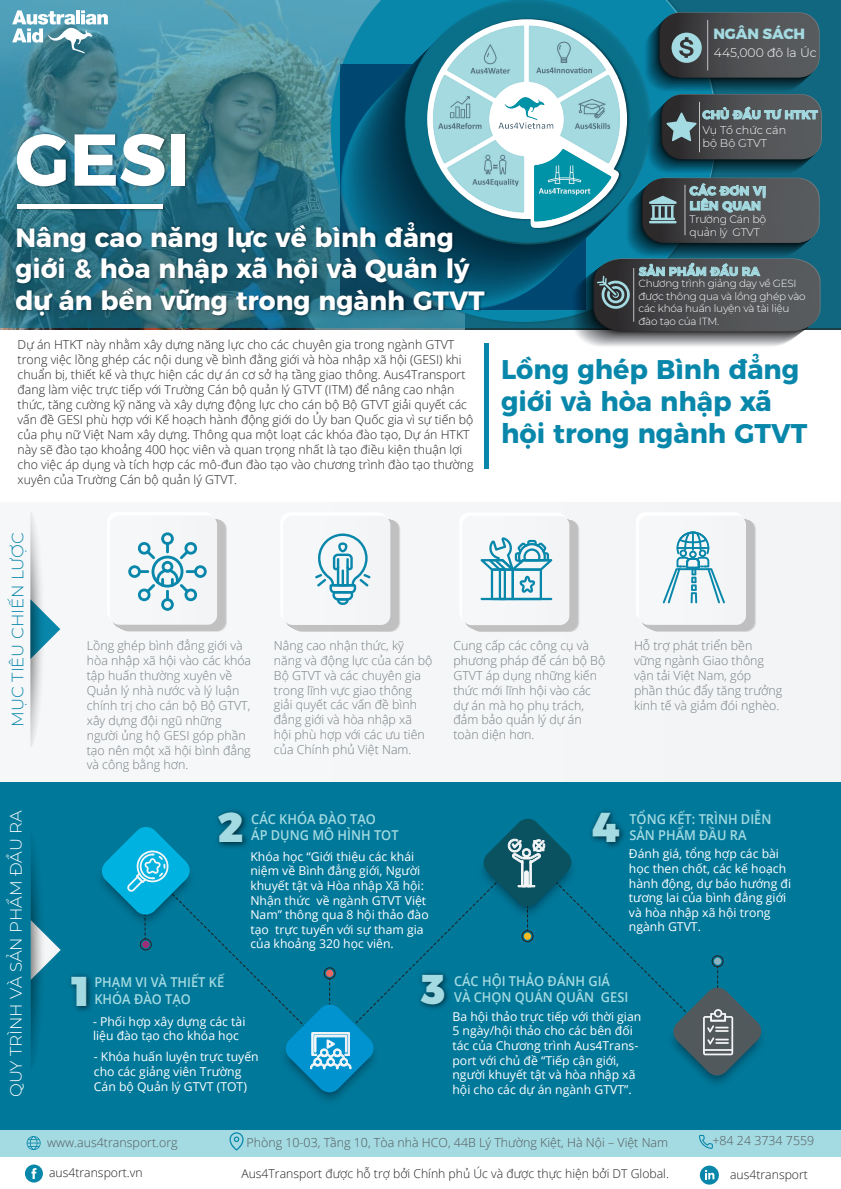
<style>
.page{position:relative;width:841px;height:1189px;background:#fff}
.page>*{position:absolute;margin:0;border:0;box-sizing:border-box;transform-origin:0 0}
.t1{font:700 73.16px "Montserrat";color:#fff}
.t2{font:900 41.64px "Montserrat";color:#a4dae1}
.t3{font:700 27px/31.8px "Montserrat";color:#0887ab}
.t4{font:700 26.4px/31.7px "Montserrat";color:#fff}
.t5{font:300 16.48px "Montserrat";color:#fff}
.t6{font:300 16.48px "Montserrat";color:#0887ab}
.t7{font:800 14.8px "Montserrat";color:#a4dae1}
.t8{font:600 13.6px/16.3px "Open Sans";color:#a4dae1;scale:.94 1}
.t9{font:300 12.4px/14.9px "Open Sans";color:#747c80}
.t10{font:300 12.4px "Open Sans";color:#51595c}
.t11{font:700 12.4px/14.9px "Montserrat";color:#a4dae1}
.t12{font:300 12.4px "Montserrat";color:#fff}
.t13{font:300 12.3px/15px "Open Sans";color:#231f20}
.t14{font:12.2px/14.6px "Open Sans";color:#fff}
.t15{font:300 12.2px "Open Sans";color:#231f20}
.t16{font:700 12px "Montserrat";color:#a4dae1}
.t17{font:300 11.2px/13.4px "Montserrat";color:#fff}
.t18{font:300 10.8px/13px "Montserrat";letter-spacing:-.02em;color:#fff}
.t19{font:300 10.4px/12.5px "Montserrat";letter-spacing:-.02em;color:#fff}
</style>
<div class="page">
<div style="left:0;top:435px;width:840px;height:346px;background:#f4f6f7"></div>
<div style="left:107px;top:512px;width:107px;height:109px;background:#fff;border-radius:9px"></div>
<svg style="left:112px;top:518px;width:107px;height:109px"></svg>
<div style="left:280px;top:512px;width:107px;height:109px;background:#fff;border-radius:9px"></div>
<div style="left:285px;top:518px;width:107px;height:110px;background:linear-gradient(to right,#c2c2c3,#c1bfc0);border-radius:9px"></div>
<div style="left:459px;top:512px;width:107px;height:109px;background:#fff;border-radius:9px"></div>
<div style="left:464px;top:519px;width:107px;height:109px;background:linear-gradient(to right,#c6c6c7,#c4c4c6);border-radius:9px"></div>
<div style="left:635px;top:512px;width:108px;height:109px;background:#fff;border-radius:9px"></div>
<svg style="left:640px;top:518px;width:108px;height:109px"></svg>
<svg style="left:0;top:0;width:840px;height:327px;background:#307b8f"></svg>
<svg style="left:405px;top:0;width:245px;height:243px;background:#077290"></svg>
<div style="left:0;top:330px;width:840px;height:171px;background:#fff"></div>
<hr style="left:484px;top:343px;width:4px;height:125px;background:#0887ab">
<svg style="left:30px;top:514px;width:30px;height:232px"></svg>
<img style="left:417px;top:12px;width:222px;height:223px">
<div style="left:661px;top:94px;width:159px;height:65px;background:linear-gradient(to right,#2f3033,#626467);border-radius:20px"></div>
<hr style="left:698px;top:102px;width:1px;height:50px;background:#fff">
<svg style="left:659px;top:12px;width:160px;height:65px"></svg>
<div style="left:659px;top:13px;width:159px;height:65px;background:linear-gradient(to right,#2f2e2f,#626568);border-radius:20px"></div>
<hr style="left:707px;top:20px;width:1px;height:50px;background:#fff">
<svg style="left:671px;top:33px;width:30px;height:30px"></svg>
<svg style="left:0;top:229px;width:14px;height:89px"></svg>
<img style="left:13px;top:120px;width:181px;height:92px">
<div style="left:0;top:1127px;width:840px;height:29px;background:#a4dae1"></div>
<svg style="left:640px;top:516px;width:105px;height:108px"></svg>
<img style="left:19px;top:21px;width:134px;height:64px">
<svg style="left:27px;top:1136px;width:14px;height:13px"></svg>
<svg style="left:229px;top:1132px;width:14px;height:18px"></svg>
<svg style="left:699px;top:1134px;width:13px;height:14px"></svg>
<div style="left:25px;top:1164px;width:18px;height:18px;background:#0887ab;border-radius:9px"></div>
<svg style="left:31px;top:1168px;width:5px;height:10px"></svg>
<svg style="left:699px;top:1165px;width:19px;height:19px"></svg>
<svg style="left:704px;top:1169px;width:10px;height:10px"></svg>
<img style="left:419px;top:16px;width:214px;height:214px">
<svg style="left:12px;top:10px;width:96px;height:43px"></svg>
<svg style="left:112px;top:516px;width:105px;height:108px"></svg>
<img style="left:14px;top:219px;width:498px;height:102px">
<div style="left:0;top:782px;width:840px;height:347px;background:#00789a"></div>
<svg style="left:578px;top:903px;width:137px;height:90px"></svg>
<div style="left:711px;top:955px;width:12px;height:11px;border:1px solid #231f20;border-radius:50%"></div>
<svg style="left:713px;top:957px;width:8px;height:7px"></svg>
<img style="left:70px;top:974px;width:22px;height:37px">
<img style="left:218px;top:810px;width:28px;height:7px">
<img style="left:591px;top:810px;width:33px;height:37px">
<svg style="left:666px;top:966px;width:96px;height:118px"></svg>
<svg style="left:702px;top:1048px;width:30px;height:2px"></svg>
<svg style="left:101px;top:817px;width:477px;height:284px"></svg>
<svg style="left:31px;top:841px;width:30px;height:227px"></svg>
<svg style="left:464px;top:516px;width:105px;height:109px"></svg>
<svg style="left:285px;top:516px;width:105px;height:109px"></svg>
<svg style="left:529px;top:107px;width:291px;height:240px;background:#4c6f7a"></svg>
<p class="t7" style="left:713px;top:25px;width:93px">NGÂN SÁCH</p>
<p class="t12" style="left:713px;top:44px;width:104px">445,000 đô la Úc</p>
<h1 class="t1" style="left:15px;top:100px;width:176px">GESI</h1>
<h3 class="t4" style="left:15px;top:219px;width:470px">Nâng cao năng lực về bình đẳng giới &amp; hòa nhập xã hội và Quản lý dự án bền vững trong ngành GTVT</h3>
<p class="t13" style="left:18px;top:336px;width:457px">Dự án HTKT này nhằm xây dựng năng lực cho các chuyên gia trong ngành GTVT trong việc lồng ghép các nội dung về bình đằng giới và hòa nhập xã hội (GESI) khi chuẩn bị, thiết kế và thực hiện các dự án cơ sở hạ tầng giao thông. Aus4Transport đang làm việc trực tiếp với Trường Cán bộ quản lý GTVT (ITM) để nâng cao nhận thức, tăng cường kỹ năng và xây dựng động lực cho cán bộ Bộ GTVT giải quyết các vấn đề GESI phù hợp với Kế hoạch hành động giới do Ủy ban Quốc gia vì sự tiến bộ của phụ nữ Việt Nam xây dựng. Thông qua một loạt các khóa đào tạo, Dự án HTKT này sẽ đào tạo khoảng 400 học viên và quan trọng nhất là tạo điều kiện thuận lợi cho việc áp dụng và tích hợp các mô-đun đào tạo vào chương trình đào tạo thường xuyên của Trường Cán bộ quản lý GTVT.</p>
<p class="t16" style="left:702px;top:105px;width:117px">CHỦ ĐẦU TƯ HTKT</p>
<p class="t17" style="left:702px;top:123px;width:85px">Vụ Tổ chức cán bộ Bộ GTVT</p>
<p class="t11" style="left:689px;top:182px;width:78px">CÁC ĐƠN VỊ<br>LIÊN QUAN</p>
<p class="t18" style="left:689px;top:212px;width:78px">Trường Cán bộ quản lý GTVT</p>
<p class="t16" style="left:638px;top:261px;width:122px">SẢN PHẨM ĐẦU RA</p>
<p class="t19" style="left:638px;top:277px;width:169px">Chương trình giảng dạy về GESI được thông qua và lồng ghép vào các khóa huấn luyện và tài liệu đào tạo của ITM.</p>
<h3 class="t3" style="left:501px;top:352px;width:308px">Lồng ghép Bình đẳng giới và hòa nhập xã hội trong ngành GTVT</h3>
<h3 class="t6" style="left:6px;top:726px;width:196px;rotate:-90deg">MỤC TIÊU CHIẾN LƯỢC</h3>
<h3 class="t5" style="left:5px;top:1097px;width:288px;rotate:-90deg">QUY TRÌNH VÀ SẢN PHẨM ĐẦU RA</h3>
<p class="t9" style="left:87px;top:638px;width:166px">Lồng ghép bình đẳng giới và hòa nhập xã hội vào các khóa tập huấn thường xuyên về<br>Quản lý nhà nước và lý luận chính trị cho cán bộ Bộ GTVT, xây dựng đội ngũ những người ủng hộ GESI góp phần tạo nên một xã hội bình đẳng và công bằng hơn.</p>
<p class="t9" style="left:633px;top:638px;width:150px">Hỗ trợ phát triển bền vững ngành Giao thông vận tải Việt Nam, góp phần thúc đẩy tăng trưởng kinh tế và giảm đói nghèo.</p>
<p class="t9" style="left:453px;top:637px;width:153px">Cung cấp các công cụ và phương pháp để cán bộ Bộ<br>GTVT áp dụng những kiến thức mới lĩnh hội vào các dự án mà họ phụ trách, đảm bảo quản lý dự án toàn diện hơn.</p>
<p class="t9" style="left:274px;top:637px;width:160px">Nâng cao nhận thức, kỹ năng và động lực của cán bộ<br>Bộ GTVT và các chuyên gia trong lĩnh vực giao thông giải quyết các vấn đề bình đẳng giới và hòa nhập xã hội phù hợp với các ưu tiên của Chính phủ Việt Nam.</p>
<h2 class="t2" style="left:218px;top:801px;width:27px">2</h2>
<p class="t8" style="left:251px;top:810px;width:158px">CÁC KHÓA ĐÀO TẠO<br>ÁP DỤNG MÔ HÌNH TOT</p>
<h2 class="t2" style="left:591px;top:801px;width:29px">4</h2>
<p class="t8" style="left:629px;top:810px;width:152px">TỔNG KẾT: TRÌNH DIỄN<br>SẢN PHẨM ĐẦU RA</p>
<p class="t14" style="left:250px;top:848px;width:180px">Khóa học “Giới thiệu các khái niệm về Bình đẳng giới, Người khuyết tật và Hòa nhập Xã hội:<br>Nhận thức về ngành GTVT Việt<br>Nam” thông qua 8 hội thảo đào tạo trực tuyến với sự tham gia của khoảng 320 học viên.</p>
<p class="t14" style="left:628px;top:846px;width:164px">Đánh giá, tổng hợp các bài học then chốt, các kế hoạch hành động, dự báo hướng đi tương lai của bình đẳng giới và hòa nhập xã hội trong ngành GTVT.</p>
<h2 class="t2" style="left:71px;top:965px;width:20px">1</h2>
<p class="t8" style="left:94px;top:973px;width:139px">PHẠM VI VÀ THIẾT KẾ<br>KHÓA ĐÀO TẠO</p>
<h2 class="t2" style="left:421px;top:962px;width:25px">3</h2>
<p class="t8" style="left:454px;top:972px;width:187px">CÁC HỘI THẢO ĐÁNH GIÁ<br>VÀ CHỌN QUÁN QUÂN GESI</p>
<p class="t14" style="left:93px;top:1013px;width:154px">- Phối hợp xây dựng các tài liệu đào tạo cho khóa học</p>
<p class="t14" style="left:94px;top:1049px;width:166px">- Khóa huấn luyện trực tuyến cho các giảng viên Trường<br>Cán bộ Quản lý GTVT (TOT)</p>
<p class="t14" style="left:452px;top:1008px;width:190px">Ba hội thảo trực tiếp với thời gian<br>5 ngày/hội thảo cho các bên đối tác của Chương trình Aus4Trans&shy;port với chủ đề “Tiếp cận giới, người khuyết tật và hòa nhập xã hội cho các dự án ngành GTVT”.</p>
<p class="t10" style="left:47px;top:1134px;width:132px">www.aus4transport.org</p>
<p class="t10" style="left:246px;top:1134px;width:423px">Phòng 10-03, Tầng 10, Tòa nhà HCO, 44B Lý Thường Kiệt, Hà Nội – Việt Nam</p>
<p class="t10" style="left:712px;top:1131px;width:103px">+84 24 3734 7559</p>
<p class="t15" style="left:49px;top:1164px;width:95px">aus4transport.vn</p>
<p class="t15" style="left:241px;top:1165px;width:429px">Aus4Transport được hỗ trợ bởi Chính phủ Úc và được thực hiện bởi DT Global.</p>
<p class="t15" style="left:729px;top:1165px;width:79px">aus4transport</p>
</div>
